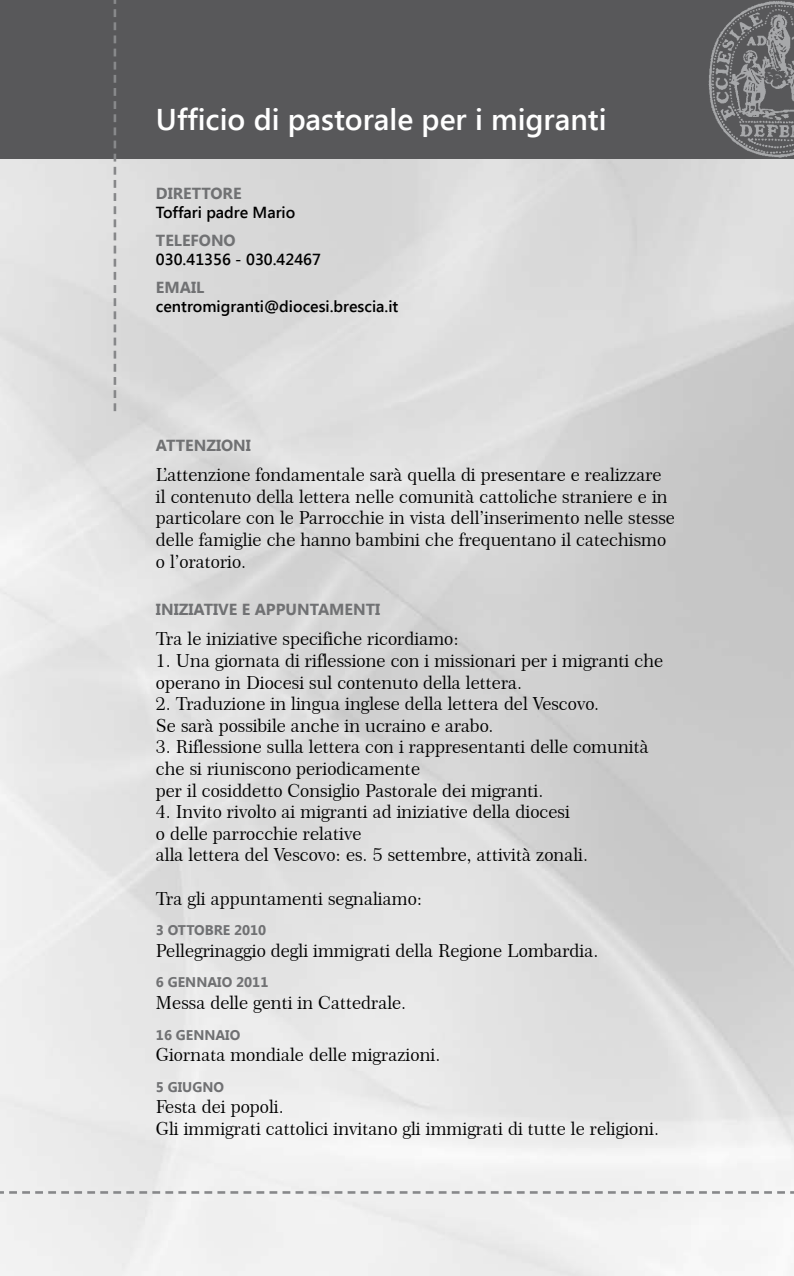
<style>
.page{position:relative;width:794px;height:1276px;background:#fff}
.page>*{position:absolute;margin:0;border:0;box-sizing:border-box;transform-origin:0 0}
.t1{font:600 30px "Segoe UI";color:#fff}
.t2{font:18px/21.6px "Century 751 BT Roman No 2 B";color:#000}
.t3{font:600 16px "Segoe UI";color:#000}
.t4{font:700 16px "Segoe UI";color:#707173}
.t5{font:700 14px "Segoe UI";color:#707173}
</style>
<div class="page">
<div style="left:0;top:0;width:794px;height:159px;background:#58585a"></div>
<svg style="left:114px;top:0;width:2px;height:411px"></svg>
<svg style="left:0;top:1191px;width:794px;height:2px"></svg>
<img style="left:708px;top:1px;width:86px;height:157px">
<h1 class="t1" style="left:156px;top:99px;width:452px">Ufficio di pastorale per i migranti</h1>
<p class="t4" style="left:156px;top:182px;width:87px">DIRETTORE</p>
<p class="t3" style="left:156px;top:201px;width:141px">Toffari padre Mario</p>
<p class="t4" style="left:156px;top:229px;width:81px">TELEFONO</p>
<p class="t3" style="left:156px;top:248px;width:167px">030.41356 - 030.42467</p>
<p class="t4" style="left:156px;top:275px;width:50px">EMAIL</p>
<p class="t3" style="left:156px;top:295px;width:244px">centromigranti@diocesi.brescia.it</p>
<p class="t4" style="left:156px;top:434px;width:96px">ATTENZIONI</p>
<p class="t2" style="left:156px;top:464px;width:520px">L’attenzione fondamentale sarà quella di presentare e realizzare il contenuto della lettera nelle comunità cattoliche straniere e in particolare con le Parrocchie in vista dell’inserimento nelle stesse delle famiglie che hanno bambini che frequentano il catechismo o l’oratorio.</p>
<p class="t4" style="left:156px;top:598px;width:225px">INIZIATIVE E APPUNTAMENTI</p>
<p class="t2" style="left:156px;top:628px;width:304px">Tra le iniziative specifiche ricordiamo:</p>
<p class="t2" style="left:156px;top:649px;width:509px">1. Una giornata di riflessione con i missionari per i migranti che operano in Diocesi sul contenuto della lettera.</p>
<p class="t2" style="left:156px;top:693px;width:445px">2. Traduzione in lingua inglese della lettera del Vescovo.<br>Se sarà possibile anche in ucraino e arabo.</p>
<p class="t2" style="left:156px;top:736px;width:494px">3. Riflessione sulla lettera con i rappresentanti delle comunità che si riuniscono periodicamente<br>per il cosiddetto Consiglio Pastorale dei migranti.</p>
<p class="t2" style="left:156px;top:801px;width:434px">4. Invito rivolto ai migranti ad iniziative della diocesi<br>o delle parrocchie relative<br>alla lettera del Vescovo: es. 5 settembre, attività zonali.</p>
<p class="t2" style="left:156px;top:887px;width:268px">Tra gli appuntamenti segnaliamo:</p>
<p class="t5" style="left:156px;top:920px;width:112px">3 OTTOBRE 2010</p>
<p class="t2" style="left:156px;top:939px;width:444px">Pellegrinaggio degli immigrati della Regione Lombardia.</p>
<p class="t5" style="left:156px;top:972px;width:114px">6 GENNAIO 2011</p>
<p class="t2" style="left:156px;top:991px;width:252px">Messa delle genti in Cattedrale.</p>
<p class="t5" style="left:156px;top:1024px;width:86px">16 GENNAIO</p>
<p class="t2" style="left:156px;top:1043px;width:286px">Giornata mondiale delle migrazioni.</p>
<p class="t5" style="left:156px;top:1076px;width:70px">5 GIUGNO</p>
<p class="t2" style="left:156px;top:1096px;width:505px">Festa dei popoli.<br>Gli immigrati cattolici invitano gli immigrati di tutte le religioni.</p>
</div>
